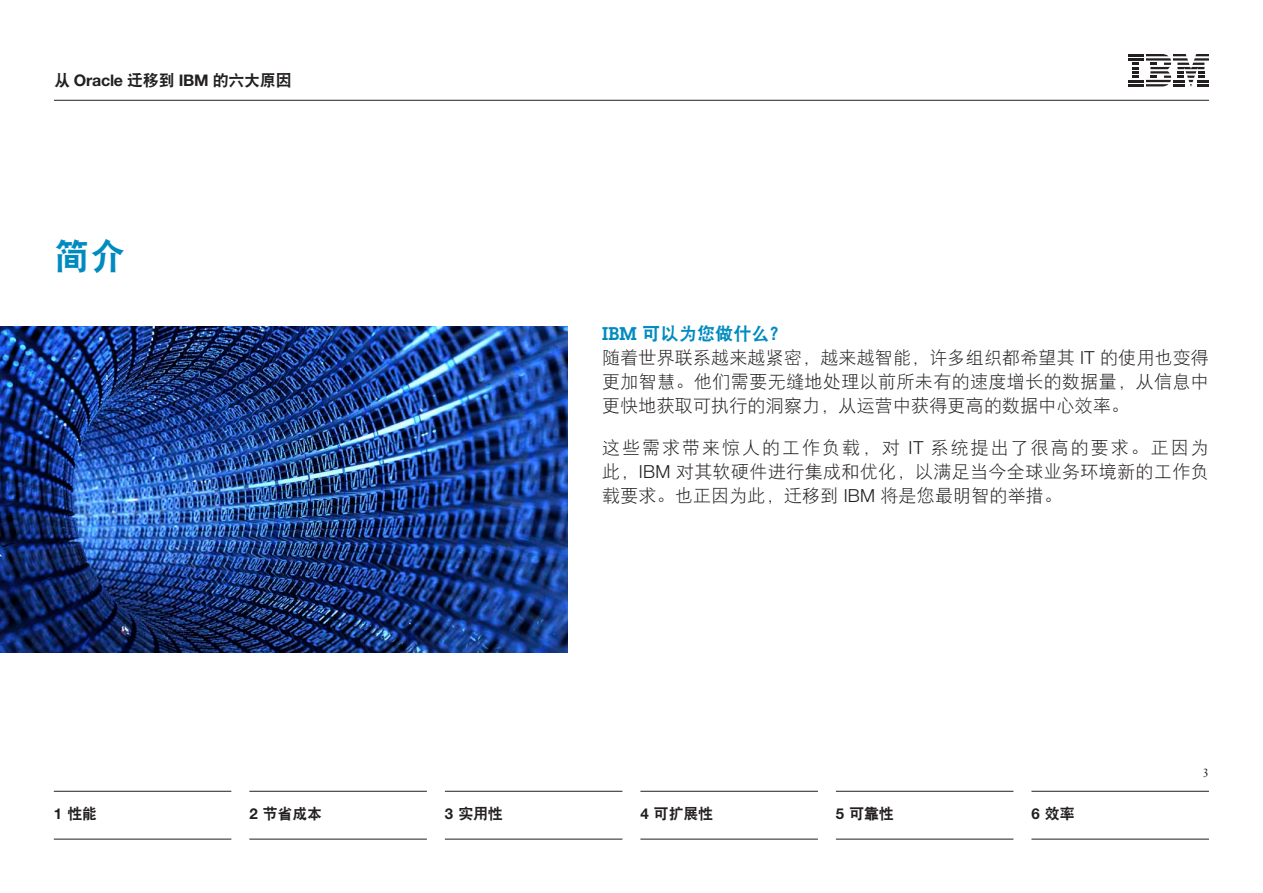
<style>
.page{position:relative;width:1263px;height:893px;background:#fff}
.page>*{position:absolute;margin:0;border:0;box-sizing:border-box;transform-origin:0 0}
.t1{font:36px "DF Hei W9";color:#008bc0}
.t2{font:18px/24px "DF Hei W3";letter-spacing:.01em;color:#231f20;text-align:justify}
.t3{font:18px "DF Hei W9";letter-spacing:.01em;color:#008bc0}
.t4{font:16.05px "DF Hei W9";letter-spacing:-.015em;color:#231f20}
.t5{font:15px "DF Hei W9";letter-spacing:-.015em;color:#231f20}
.t6{font:12px "Janson Text LT Std";color:#231f20}
.s1{font-family:"Helvetica Neue LT Pro";font-weight:700}
.s2{font-family:"Lubalin Graph Std";font-weight:600}
.s3{font-family:"Helvetica Neue LT Pro";font-weight:300}
</style>
<div class="page">
<svg style="left:1128px;top:54px;width:81px;height:32px"></svg>
<hr style="left:54px;top:100px;width:1155px;height:1px;background:#231f20">
<img style="left:0;top:326px;width:568px;height:326px">
<hr style="left:54px;top:791px;width:177px;height:1px;background:#231f20">
<hr style="left:54px;top:839px;width:177px;height:1px;background:#231f20">
<hr style="left:249px;top:791px;width:178px;height:1px;background:#231f20">
<hr style="left:249px;top:839px;width:178px;height:1px;background:#231f20">
<hr style="left:445px;top:791px;width:177px;height:1px;background:#231f20">
<hr style="left:445px;top:839px;width:177px;height:1px;background:#231f20">
<hr style="left:640px;top:791px;width:178px;height:1px;background:#231f20">
<hr style="left:640px;top:839px;width:178px;height:1px;background:#231f20">
<hr style="left:836px;top:791px;width:177px;height:1px;background:#231f20">
<hr style="left:836px;top:839px;width:177px;height:1px;background:#231f20">
<hr style="left:1031px;top:791px;width:178px;height:1px;background:#231f20">
<hr style="left:1031px;top:839px;width:178px;height:1px;background:#231f20">
<p class="t4" style="left:54px;top:73px;width:239px">从 <span class="s1">Oracle</span> 迁移到 <span class="s1">IBM</span> 的六大原因</p>
<h1 class="t1" style="left:54px;top:238px;width:73px">简介</h1>
<p class="t3" style="left:602px;top:324px;width:187px"><span class="s2">IBM</span> 可以为您做什么？</p>
<p class="t2" style="left:602px;top:345px;width:608px">随着世界联系越来越紧密，越来越智能，许多组织都希望其 <span class="s3">IT</span> 的使用也变得更加智慧。他们需要无缝地处理以前所未有的速度增长的数据量，从信息中更快地获取可执行的洞察力，从运营中获得更高的数据中心效率。</p>
<p class="t2" style="left:602px;top:436px;width:608px">这些需求带来惊人的工作负载，对 <span class="s3">IT</span> 系统提出了很高的要求。正因为此，<span class="s3">IBM</span> 对其软硬件进行集成和优化，以满足当今全球业务环境新的工作负载要求。也正因为此，迁移到 <span class="s3">IBM</span> 将是您最明智的举措。</p>
<p class="t6" style="left:1203px;top:765px;width:8px">3</p>
<p class="t5" style="left:54px;top:806px;width:45px"><span class="s1">1</span> 性能</p>
<p class="t5" style="left:249px;top:806px;width:74px"><span class="s1">2</span> 节省成本</p>
<p class="t5" style="left:445px;top:806px;width:60px"><span class="s1">3</span> 实用性</p>
<p class="t5" style="left:640px;top:806px;width:74px"><span class="s1">4</span> 可扩展性</p>
<p class="t5" style="left:836px;top:806px;width:60px"><span class="s1">5</span> 可靠性</p>
<p class="t5" style="left:1031px;top:806px;width:45px"><span class="s1">6</span> 效率</p>
</div>
